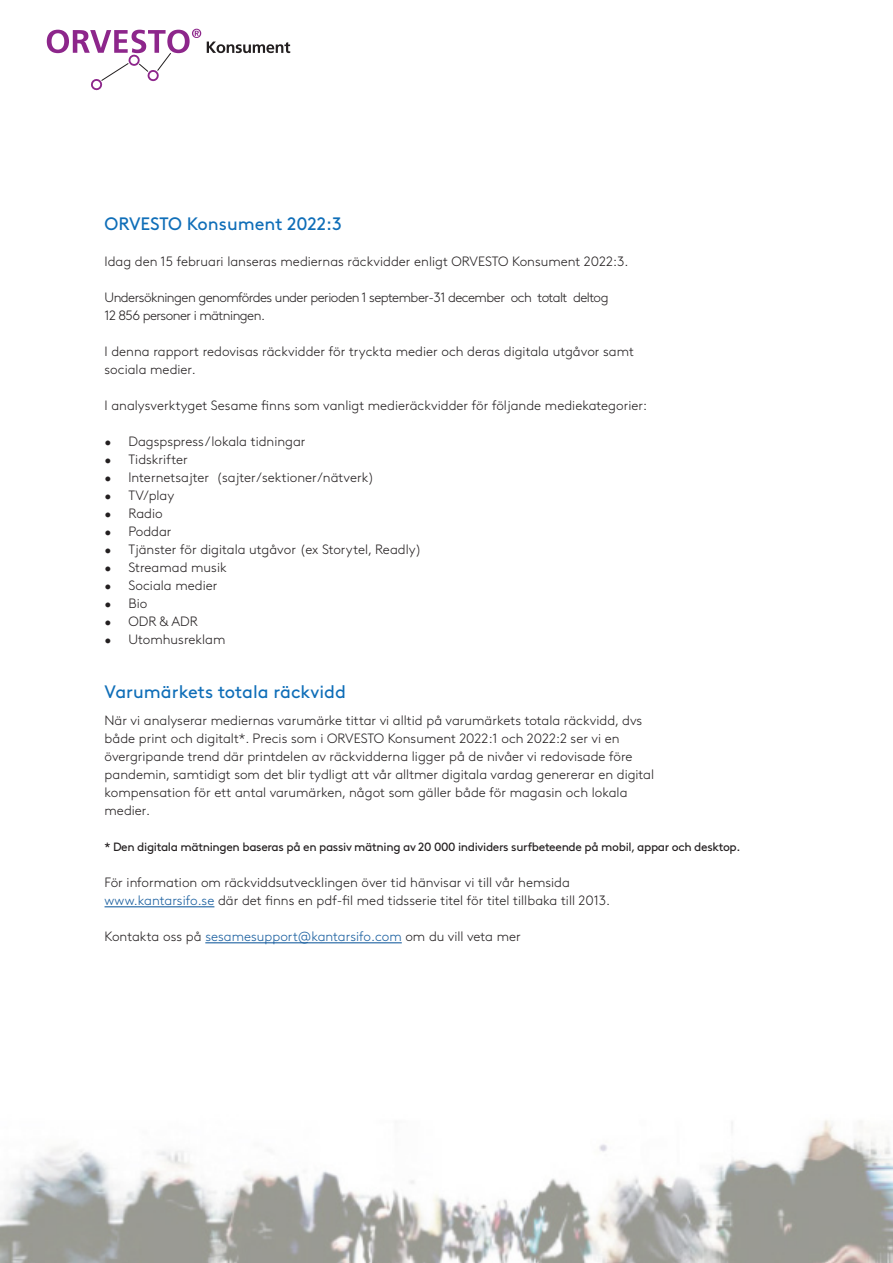
<style>
.page{position:relative;width:893px;height:1263px;background:#fff}
.page>*{position:absolute;margin:0;border:0;box-sizing:border-box;transform-origin:0 0}
.t1{font:18px "Kantar Brown";color:#0f6eb8}
.t2{font:300 13.5px/18px "Kantar Brown";color:#231f20}
.t3{font:300 13.5px/18px "Kantar Brown";letter-spacing:-.04em;color:#231f20}
.t4{font:12px "Kantar Brown";letter-spacing:-.03em;color:#231f20}
.s1{color:#175d9e}
</style>
<div class="page">
<svg style="left:207px;top:42px;width:83px;height:11px"></svg>
<svg style="left:47px;top:29px;width:154px;height:61px"></svg>
<img style="left:0;top:1120px;width:893px;height:143px">
<hr style="left:105px;top:906px;width:109px;height:1px;background:#175d9e">
<hr style="left:205px;top:942px;width:197px;height:1px;background:#175d9e">
<p class="t1" style="left:105px;top:210px;width:239px">ORVESTO Konsument 2022:3</p>
<p class="t2" style="left:105px;top:252px;width:525px">Idag den 15 februari lanseras mediernas räckvidder enligt ORVESTO Konsument 2022:3.</p>
<p class="t3" style="left:105px;top:288px;width:506px">Undersökningen genomfördes under perioden 1 september-31 december och totalt deltog<br>12 856 personer i mätningen.</p>
<p class="t2" style="left:105px;top:342px;width:531px">I denna rapport redovisas räckvidder för tryckta medier och deras digitala utgåvor samt sociala medier.</p>
<p class="t2" style="left:105px;top:396px;width:544px">I analysverktyget Sesame finns som vanligt medieräckvidder för följande mediekategorier:</p>
<p class="t2" style="left:105px;top:432px;width:203px">• Dagspspress/lokala tidningar</p>
<p class="t2" style="left:105px;top:450px;width:85px">• Tidskrifter</p>
<p class="t2" style="left:105px;top:468px;width:271px">• lnternetsajter (sajter/sektioner/nätverk)</p>
<p class="t2" style="left:105px;top:486px;width:71px">• TV/play</p>
<p class="t2" style="left:105px;top:504px;width:60px">• Radio</p>
<p class="t2" style="left:105px;top:522px;width:69px">• Poddar</p>
<p class="t2" style="left:105px;top:540px;width:318px">• Tjänster för digitala utgåvor (ex Storytel, Readly)</p>
<p class="t2" style="left:105px;top:558px;width:124px">• Streamad musik</p>
<p class="t2" style="left:105px;top:576px;width:114px">• Sociala medier</p>
<p class="t2" style="left:105px;top:594px;width:44px">• Bio</p>
<p class="t2" style="left:105px;top:612px;width:95px">• ODR &amp; ADR</p>
<p class="t2" style="left:105px;top:630px;width:122px">• Utomhusreklam</p>
<p class="t1" style="left:105px;top:678px;width:243px">Varumärkets totala räckvidd</p>
<p class="t2" style="left:105px;top:711px;width:551px">När vi analyserar mediernas varumärke tittar vi alltid på varumärkets totala räckvidd, dvs både print och digitalt*. Precis som i ORVESTO Konsument 2022:1 och 2022:2 ser vi en övergripande trend där printdelen av räckvidderna ligger på de nivåer vi redovisade före pandemin, samtidigt som det blir tydligt att vår alltmer digitala vardag genererar en digital kompensation för ett antal varumärken, något som gäller både för magasin och lokala medier.</p>
<p class="t4" style="left:105px;top:838px;width:637px">* Den digitala mätningen baseras på en passiv mätning av 20 000 individers surfbeteende på mobil, appar och desktop.</p>
<p class="t2" style="left:105px;top:873px;width:507px">För information om räckviddsutvecklingen över tid hänvisar vi till vår hemsida <span class="s1">www.kantarsifo.se</span> där det finns en pdf-fil med tidsserie titel för titel tillbaka till 2013.</p>
<p class="t2" style="left:105px;top:927px;width:418px">Kontakta oss på <span class="s1">sesamesupport@kantarsifo.com</span> om du vill veta mer</p>
</div>
